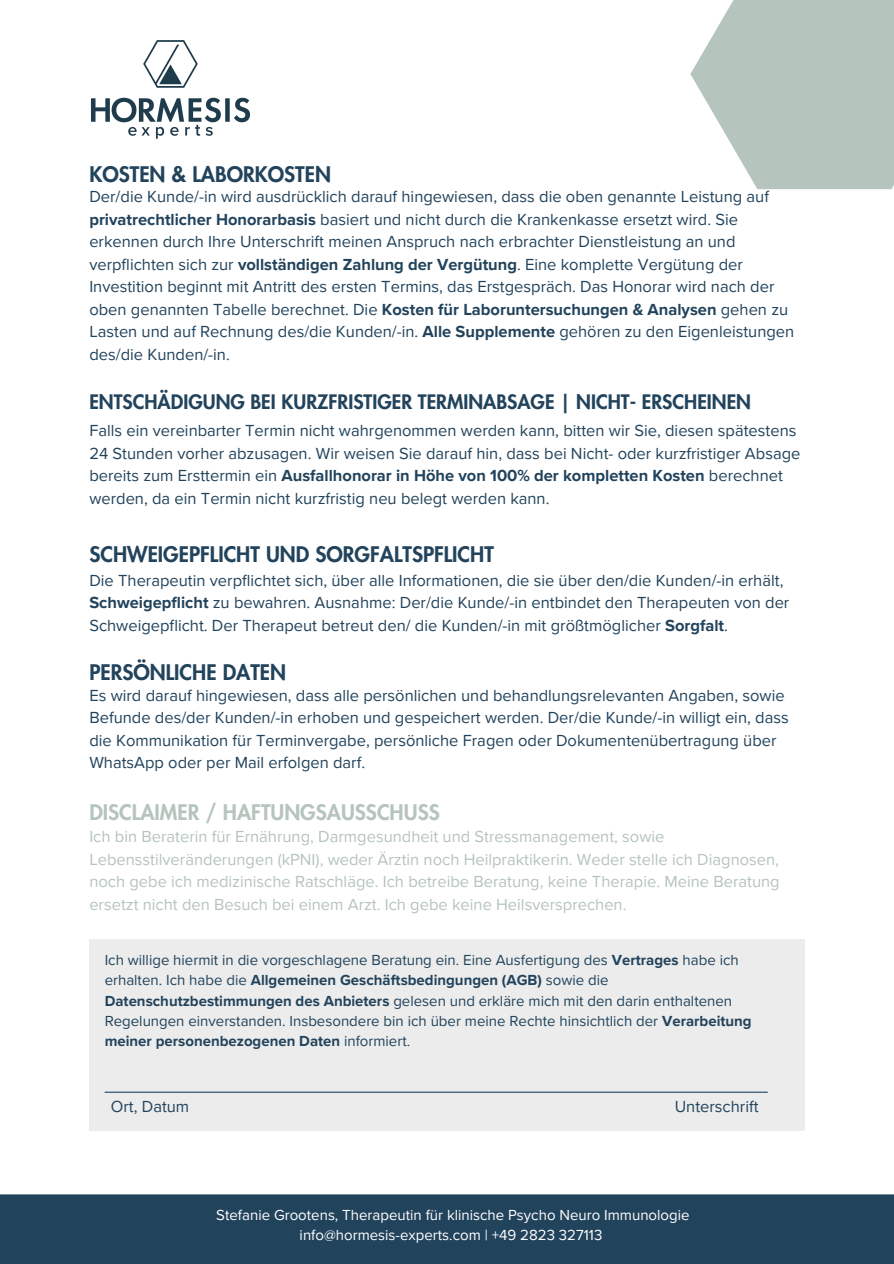
<style>
.page{position:relative;width:894px;height:1264px;background:#fff}
.page>*{position:absolute;margin:0;border:0;box-sizing:border-box;transform-origin:0 0}
.t1{font:800 21px "Futura LT Pro";color:#22435c}
.t2{font:800 21px "Futura LT Pro";color:#b5c4bc}
.t3{font:800 19.5px "Futura LT Pro";color:#22435c}
.t4{font:16.5px/22.5px "Proxima Nova";color:#22435c}
.t5{font:16.5px/22.5px "Proxima Nova";color:#b5c4bc}
.t6{font:15px/20.2px "Proxima Nova";color:#22435c}
.t7{font:15px "Proxima Nova";color:#fff}
.s1{font-weight:700}
</style>
<div class="page">
<div style="left:0;top:1194px;width:893px;height:69px;background:#22435c"></div>
<img style="left:91px;top:40px;width:159px;height:99px">
<div style="left:690px;top:0;width:203px;height:189px;background:#b5c4bc"></div>
<div style="left:89px;top:939px;width:715px;height:191px;background:#ececec"></div>
<hr style="left:105px;top:1091px;width:662px;height:1px;background:#22435c">
<h1 class="t1" style="left:89px;top:165px;width:243px">KOSTEN &amp; LABORKOSTEN</h1>
<p class="t4" style="left:89px;top:186px;width:706px">Der/die Kunde/-in wird ausdrücklich darauf hingewiesen, dass die oben genannte Leistung auf <span class="s1">privatrechtlicher Honorarbasis</span> basiert und nicht durch die Krankenkasse ersetzt wird. Sie erkennen durch Ihre Unterschrift meinen Anspruch nach erbrachter Dienstleistung an und verpflichten sich zur <span class="s1">vollständigen Zahlung der Vergütung</span>. Eine komplette Vergütung der Investition beginnt mit Antritt des ersten Termins, das Erstgespräch. Das Honorar wird nach der oben genannten Tabelle berechnet. Die <span class="s1">Kosten für Laboruntersuchungen &amp; Analysen</span> gehen zu Lasten und auf Rechnung des/die Kunden/-in. <span class="s1">Alle Supplemente</span> gehören zu den Eigenleistungen des/die Kunden/-in.</p>
<h1 class="t3" style="left:89px;top:393px;width:663px">ENTSCHÄDIGUNG BEI KURZFRISTIGER TERMINABSAGE | NICHT- ERSCHEINEN</h1>
<p class="t4" style="left:89px;top:420px;width:712px">Falls ein vereinbarter Termin nicht wahrgenommen werden kann, bitten wir Sie, diesen spätestens 24 Stunden vorher abzusagen. Wir weisen Sie darauf hin, dass bei Nicht- oder kurzfristiger Absage bereits zum Ersttermin ein <span class="s1">Ausfallhonorar in Höhe von 100% der kompletten Kosten</span> berechnet werden, da ein Termin nicht kurzfristig neu belegt werden kann.</p>
<p class="t1" style="left:89px;top:545px;width:406px">SCHWEIGEPFLICHT UND SORGFALTSPFLICHT</p>
<h1 class="t4" style="left:89px;top:569px;width:701px">Die Therapeutin verpflichtet sich, über alle Informationen, die sie über den/die Kunden/-in erhält,<br><span class="s1">Schweigepflicht</span> zu bewahren. Ausnahme: Der/die Kunde/-in entbindet den Therapeuten von der<br>Schweigepflicht. Der Therapeut betreut den/ die Kunden/-in mit größtmöglicher <span class="s1">Sorgfalt</span>.</h1>
<p class="t1" style="left:89px;top:663px;width:198px">PERSÖNLICHE DATEN</p>
<h1 class="t4" style="left:89px;top:684px;width:700px">Es wird darauf hingewiesen, dass alle persönlichen und behandlungsrelevanten Angaben, sowie Befunde des/der Kunden/-in erhoben und gespeichert werden. Der/die Kunde/-in willigt ein, dass die Kommunikation für Terminvergabe, persönliche Fragen oder Dokumentenübertragung über WhatsApp oder per Mail erfolgen darf.</h1>
<p class="t2" style="left:89px;top:802px;width:352px">DISCLAIMER / HAFTUNGSAUSSCHUSS</p>
<p class="t5" style="left:89px;top:825px;width:691px">Ich bin Beraterin für Ernährung, Darmgesundheit und Stressmanagement, sowie Lebensstilveränderungen (kPNI), weder Ärztin noch Heilpraktikerin. Weder stelle ich Diagnosen, noch gebe ich medizinische Ratschläge. Ich betreibe Beratung, keine Therapie. Meine Beratung ersetzt nicht den Besuch bei einem Arzt. Ich gebe keine Heilsversprechen.</p>
<p class="t6" style="left:105px;top:950px;width:648px">Ich willige hiermit in die vorgeschlagene Beratung ein. Eine Ausfertigung des <span class="s1">Vertrages</span> habe ich erhalten. Ich habe die <span class="s1">Allgemeinen Geschäftsbedingungen (AGB)</span> sowie die <span class="s1">Datenschutzbestimmungen des Anbieters</span> gelesen und erkläre mich mit den darin enthaltenen Regelungen einverstanden. Insbesondere bin ich über meine Rechte hinsichtlich der <span class="s1">Verarbeitung meiner personenbezogenen Daten</span> informiert.</p>
<p class="t4" style="left:111px;top:1095px;width:80px">Ort, Datum</p>
<p class="t4" style="left:674px;top:1095px;width:85px">Unterschrift</p>
<h1 class="t7" style="left:216px;top:1206px;width:474px">Stefanie Grootens, Therapeutin für klinische Psycho Neuro Immunologie</h1>
<p class="t7" style="left:299px;top:1226px;width:304px">info@hormesis-experts.com | +49 2823 327113</p>
</div>
